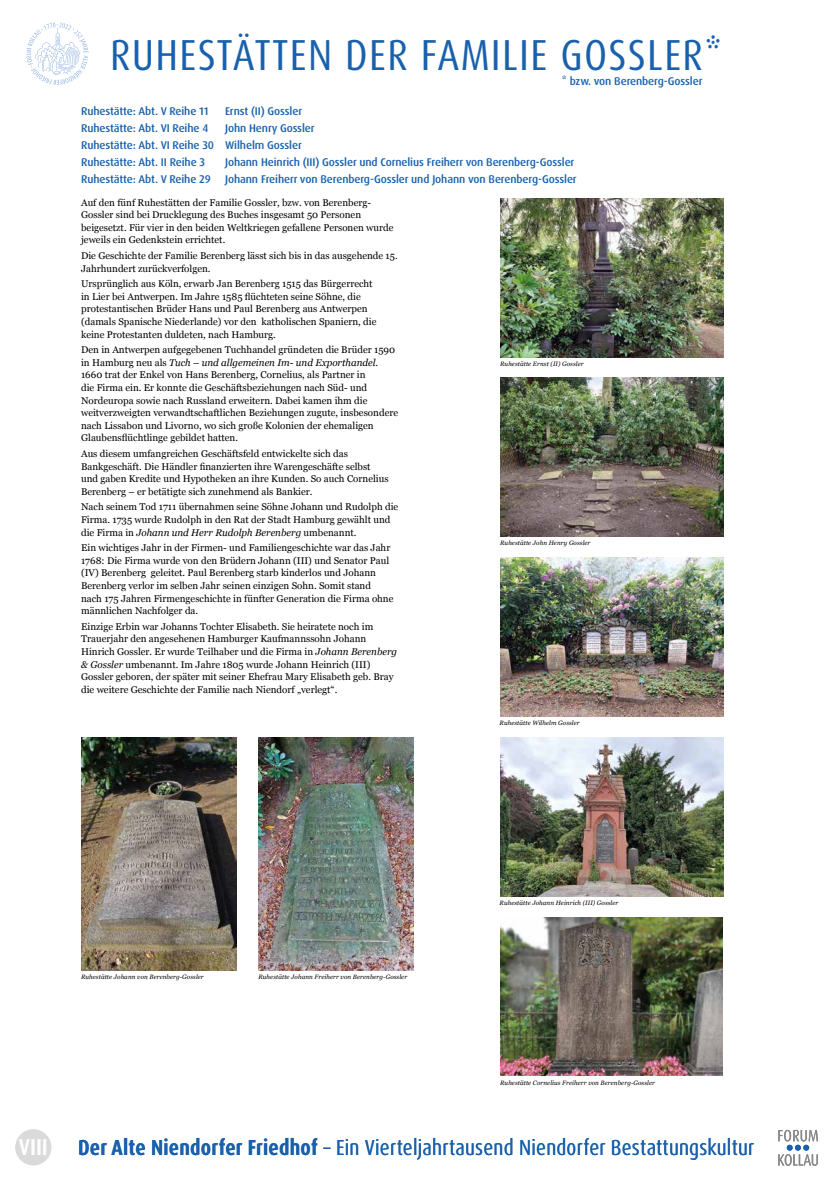
<style>
.page{position:relative;width:835px;height:1180px;background:#fff}
.page>*{position:absolute;margin:0;border:0;box-sizing:border-box;transform-origin:0 0}
.t1{font:condensed 43.4px "Dax Pro";letter-spacing:.03em;color:#1961ac}
.t2{font:700 condensed 23.03px "Dax Pro";color:#fff}
.t3{font:condensed 21.7px "Dax Pro";letter-spacing:.01em;color:#1961ac}
.t4{font:500 11.2px/16.9px "Dax Pro";letter-spacing:-.01em;color:#1961ac}
.t5{font:9.8px/12.6px "Georgia";color:#000}
.t6{font:italic 6.3px "Georgia";letter-spacing:.01em;color:#000}
.s1{font-style:italic}
.s2{font-weight:700}
</style>
<div class="page">
<svg style="left:26px;top:23px;width:62px;height:62px"></svg>
<svg style="left:778px;top:1130px;width:39px;height:35px"></svg>
<img style="left:500px;top:737px;width:223px;height:159px">
<div style="left:15px;top:1129px;width:36px;height:36px;background:#dadada;border-radius:50%"></div>
<img style="left:258px;top:737px;width:155px;height:233px">
<img style="left:81px;top:737px;width:155px;height:233px">
<img style="left:500px;top:917px;width:222px;height:158px">
<img style="left:500px;top:198px;width:223px;height:159px">
<img style="left:500px;top:378px;width:223px;height:159px">
<img style="left:500px;top:557px;width:223px;height:159px">
<h1 class="t1" style="left:110px;top:27px;width:613px">RUHESTÄTTEN DER FAMILIE GOSSLER*</h1>
<p class="t4" style="left:81px;top:103px;width:129px">Ruhestätte: Abt. V Reihe 11</p>
<p class="t4" style="left:225px;top:103px;width:79px">Ernst (II) Gossler</p>
<p class="t4" style="left:81px;top:120px;width:129px">Ruhestätte: Abt. VI Reihe 4</p>
<p class="t4" style="left:562px;top:73px;width:142px">* bzw. von Berenberg-Gossler</p>
<p class="t4" style="left:81px;top:120px;width:235px;text-indent:144px">John Henry Gossler<br>Ruhestätte: Abt. VI Reihe 30 Wilhelm Gossler<br>Ruhestätte: Abt. II Reihe 3</p>
<p class="t4" style="left:225px;top:154px;width:351px">Johann Heinrich (III) Gossler und Cornelius Freiherr von Berenberg-Gossler</p>
<p class="t4" style="left:81px;top:171px;width:131px">Ruhestätte: Abt. V Reihe 29</p>
<p class="t4" style="left:225px;top:171px;width:353px">Johann Freiherr von Berenberg-Gossler und Johann von Berenberg-Gossler</p>
<p class="t5" style="left:81px;top:196px;width:314px">Auf den fünf Ruhestätten der Familie Gossler, bzw. von Berenberg-Gossler sind bei Drucklegung des Buches insgesamt 50 Personen beigesetzt. Für vier in den beiden Weltkriegen gefallene Personen wurde jeweils ein Gedenkstein errichtet.</p>
<p class="t5" style="left:81px;top:249px;width:318px">Die Geschichte der Familie Berenberg lässt sich bis in das ausgehende 15.<br>Jahrhundert zurückverfolgen.</p>
<p class="t5" style="left:81px;top:277px;width:297px">Ursprünglich aus Köln, erwarb Jan Berenberg 1515 das Bürgerrecht in Lier bei Antwerpen. Im Jahre 1585 flüchteten seine Söhne, die protestantischen Brüder Hans und Paul Berenberg aus Antwerpen (damals Spanische Niederlande) vor den katholischen Spaniern, die keine Protestanten duldeten, nach Hamburg.</p>
<p class="t5" style="left:81px;top:343px;width:318px">Den in Antwerpen aufgegebenen Tuchhandel gründeten die Brüder 1590 in Hamburg neu als <span class="s1">Tuch – und allgemeinen Im- und Exporthandel</span>.<br>1660 trat der Enkel von Hans Berenberg, Cornelius, als Partner in<br>die Firma ein. Er konnte die Geschäftsbeziehungen nach Süd- und Nordeuropa sowie nach Russland erweitern. Dabei kamen ihm die weitverzweigten verwandtschaftlichen Beziehungen zugute, insbesondere nach Lissabon und Livorno, wo sich große Kolonien der ehemaligen Glaubensflüchtlinge gebildet hatten.</p>
<p class="t5" style="left:81px;top:447px;width:309px">Aus diesem umfangreichen Geschäftsfeld entwickelte sich das Bankgeschäft. Die Händler finanzierten ihre Warengeschäfte selbst und gaben Kredite und Hypotheken an ihre Kunden. So auch Cornelius Berenberg – er betätigte sich zunehmend als Bankier.</p>
<p class="t5" style="left:81px;top:500px;width:318px">Nach seinem Tod 1711 übernahmen seine Söhne Johann und Rudolph die<br>Firma. 1735 wurde Rudolph in den Rat der Stadt Hamburg gewählt und die Firma in <span class="s1">Johann und Herr Rudolph Berenberg</span> umbenannt.</p>
<p class="t5" style="left:81px;top:541px;width:314px">Ein wichtiges Jahr in der Firmen- und Familiengeschichte war das Jahr 1768: Die Firma wurde von den Brüdern Johann (III) und Senator Paul (IV) Berenberg geleitet. Paul Berenberg starb kinderlos und Johann Berenberg verlor im selben Jahr seinen einzigen Sohn. Somit stand nach 175 Jahren Firmengeschichte in fünfter Generation die Firma ohne männlichen Nachfolger da.</p>
<p class="t5" style="left:81px;top:620px;width:317px">Einzige Erbin war Johanns Tochter Elisabeth. Sie heiratete noch im Trauerjahr den angesehenen Hamburger Kaufmannssohn Johann Hinrich Gossler. Er wurde Teilhaber und die Firma in <span class="s1">Johann Berenberg &amp; Gossler</span> umbenannt. Im Jahre 1805 wurde Johann Heinrich (III)<br>Gossler geboren, der später mit seiner Ehefrau Mary Elisabeth geb. Bray die weitere Geschichte der Familie nach Niendorf „verlegt“.</p>
<p class="t6" style="left:81px;top:972px;width:124px">Ruhestätte Johann von Berenberg-Gossler</p>
<p class="t6" style="left:258px;top:972px;width:150px">Ruhestätte Johann Freiherr von Berenberg-Gossler</p>
<p class="t6" style="left:500px;top:359px;width:85px">Ruhestätte Ernst (II) Gossler</p>
<p class="t6" style="left:500px;top:539px;width:92px">Ruhestätte John Henry Gossler</p>
<p class="t6" style="left:499px;top:718px;width:82px">Ruhestätte Wilhelm Gossler</p>
<p class="t6" style="left:499px;top:898px;width:120px">Ruhestätte Johann Heinrich (III) Gossler</p>
<p class="t6" style="left:500px;top:1077px;width:156px">Ruhestätte Cornelius Freiherr von Berenberg-Gossler</p>
<h2 class="t2" style="left:19px;top:1131px;width:31px">VIII</h2>
<h3 class="t3" style="left:78px;top:1133px;width:677px"><span class="s2">Der Alte Niendorfer Friedhof</span> – Ein Vierteljahrtausend Niendorfer Bestattungskultur</h3>
</div>
